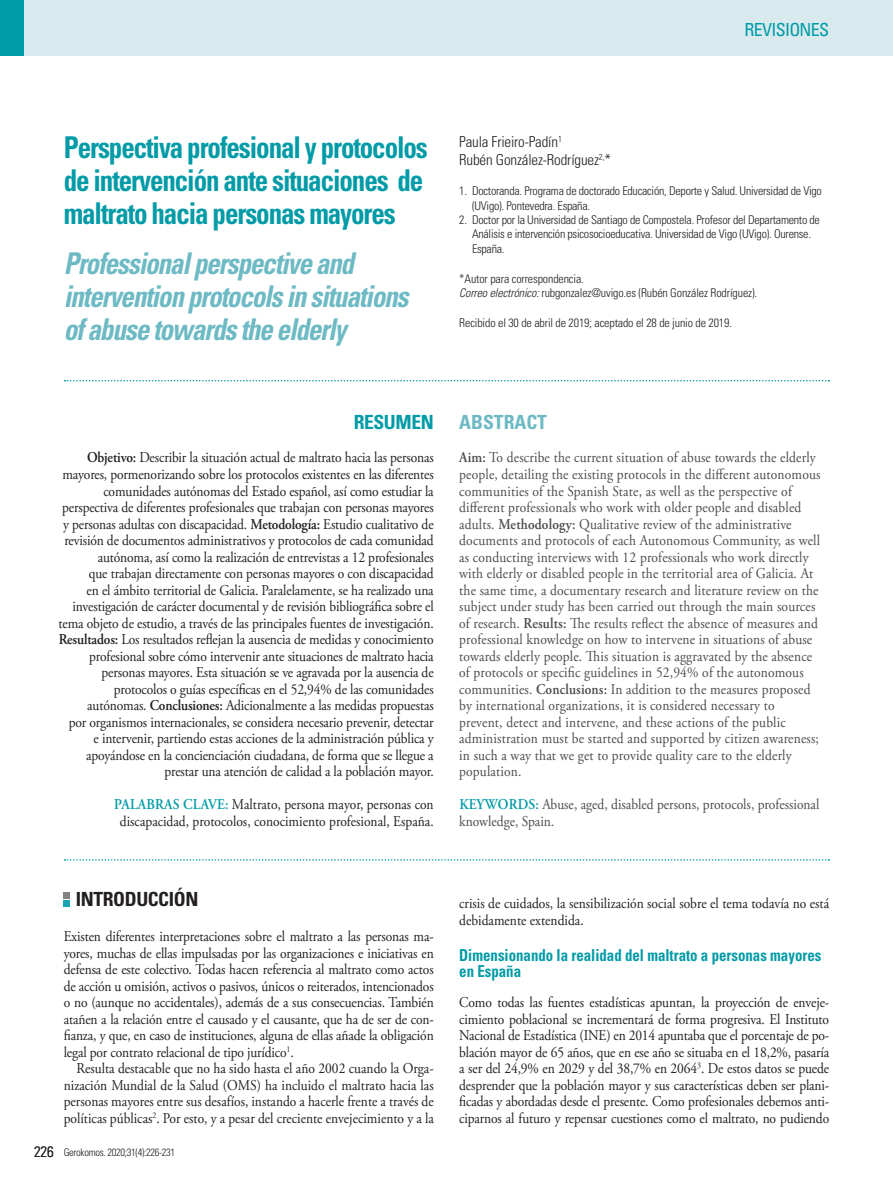
<style>
.page{position:relative;width:893px;height:1191px;background:#fff}
.page>*{position:absolute;margin:0;border:0;box-sizing:border-box;transform-origin:0 0}
.INC_-_Titulo_ESP{font:700 condensed 30px/33px "Univers LT Std";letter-spacing:-.04em;color:#009ba7;scale:.9 1}
.INC_-_Titulo_ING{font:italic 700 condensed 30px/33px "Univers LT Std";letter-spacing:-.04em;color:#6dbac4;scale:.9 1}
.GAL_-_Cat_A_primeres{font:700 condensed 19.5px "Univers LT Std";letter-spacing:-.02em;color:#231f20}
.GAL_-_Cat_A{font:700 condensed 19.5px "Univers LT Std";color:#6dbac4}
.GAL_-_Cat_A-2{font:700 condensed 19.5px "Univers LT Std";letter-spacing:-.02em;color:#009ba7}
.t1{font:condensed 18px "Univers LT Std";letter-spacing:-.04em;color:#009ba7}
.GAL_-_Cat_B{font:700 condensed 16.5px/16.5px "Univers LT Std";color:#009ba7;scale:.9 1}
.INC_-_Gal_intro_ESP{font:15px/16.5px "Adobe Garamond Pro";letter-spacing:-.01em;color:#231f20;text-align:right;scale:.9 1}
.INC_-_Gal_intro_ENG{font:15px/16.5px "Adobe Garamond Pro";letter-spacing:.01em;color:#4b4c4d;scale:.9 1}
.GAL_-_Galerada_Prime{font:15px/16.5px "Adobe Garamond Pro";letter-spacing:-.01em;color:#231f20;text-align:justify;scale:.9 1}
.GAL_-_Galerada{font:15px/16.5px "Adobe Garamond Pro";color:#231f20;text-align:justify;scale:.9 1}
.INC_-_Autores{font:300 condensed 15px "Univers LT Std";letter-spacing:-.01em;color:#231f20}
.INC_-_Carrecs___corr{font:300 condensed 12px/14.4px "Univers LT Std";letter-spacing:-.02em;color:#231f20}
.t2{font:300 condensed 10.5px "Univers LT Std";letter-spacing:-.03em;color:#231f20}
.s1{font-style:italic}
.s2{font-weight:600}
.s3{font-weight:600;color:#009ba7}
.s4{font-size:15px}
</style>
<div class="page">
<div style="left:0;top:0;width:893px;height:55px;background:#d8eaed"></div>
<div style="left:0;top:0;width:24px;height:55px;background:#009ba7"></div>
<svg style="left:65px;top:380px;width:764px;height:1px"></svg>
<svg style="left:64px;top:892px;width:6px;height:14px"></svg>
<svg style="left:65px;top:859px;width:764px;height:1px"></svg>
<p class="t1" style="left:745px;top:18px;width:86px">REVISIONES</p>
<p class="INC_-_Titulo_ESP" style="left:64px;top:130px;width:406px">Perspectiva profesional y protocolos de intervención ante situaciones de maltrato hacia personas mayores</p>
<p class="INC_-_Titulo_ING" style="left:64px;top:247px;width:384px">Professional perspective and intervention protocols in situations of abuse towards the elderly</p>
<p class="INC_-_Autores" style="left:459px;top:133px;width:104px">Paula Frieiro-Padín<sup>1</sup></p>
<p class="INC_-_Autores" style="left:459px;top:151px;width:153px">Rubén González-Rodríguez<sup>2,</sup>*</p>
<p class="INC_-_Carrecs___corr" style="left:472px;top:184px;width:351px;text-indent:-13px">1. Doctoranda. Programa de doctorado Educación, Deporte y Salud. Universidad de Vigo (UVigo). Pontevedra. España.</p>
<p class="INC_-_Carrecs___corr" style="left:472px;top:213px;width:349px;text-indent:-13px">2. Doctor por la Universidad de Santiago de Compostela. Profesor del Departamento de<br>Análisis e intervención psicosocioeducativa. Universidad de Vigo (UVigo). Ourense.<br>España.</p>
<p class="INC_-_Carrecs___corr" style="left:459px;top:271px;width:126px">*Autor para correspondencia.</p>
<p class="INC_-_Carrecs___corr" style="left:459px;top:286px;width:300px"><span class="s1">Correo electrónico:</span> rubgonzalez@uvigo.es (Rubén González Rodríguez).</p>
<p class="INC_-_Carrecs___corr" style="left:459px;top:315px;width:274px">Recibido el 30 de abril de 2019; aceptado el 28 de junio de 2019.</p>
<p class="GAL_-_Cat_A-2" style="left:354px;top:410px;width:82px">RESUMEN</p>
<p class="INC_-_Gal_intro_ESP" style="left:58px;top:450px;width:418px"><span class="s2">Objetivo:</span> Describir la situación actual de maltrato hacia las personas mayores, pormenorizando sobre los protocolos existentes en las diferentes comunidades autónomas del Estado español, así como estudiar la perspectiva de diferentes profesionales que trabajan con personas mayores y personas adultas con discapacidad. <span class="s2">Metodología:</span> Estudio cualitativo de revisión de documentos administrativos y protocolos de cada comunidad autónoma, así como la realización de entrevistas a 12 profesionales<br>que trabajan directamente con personas mayores o con discapacidad<br>en el ámbito territorial de Galicia. Paralelamente, se ha realizado una investigación de carácter documental y de revisión bibliográfica sobre el tema objeto de estudio, a través de las principales fuentes de investigación.<br><span class="s2">Resultados:</span> Los resultados reflejan la ausencia de medidas y conocimiento profesional sobre cómo intervenir ante situaciones de maltrato hacia personas mayores. Esta situación se ve agravada por la ausencia de protocolos o guías específicas en el 52,94% de las comunidades autónomas. <span class="s2">Conclusiones:</span> Adicionalmente a las medidas propuestas<br>por organismos internacionales, se considera necesario prevenir, detectar<br>e intervenir, partiendo estas acciones de la administración pública y apoyándose en la concienciación ciudadana, de forma que se llegue a prestar una atención de calidad a la población mayor.</p>
<p class="INC_-_Gal_intro_ESP" style="left:114px;top:796px;width:356px;text-align:center"><span class="s3">PALABRAS CLAVE:</span> Maltrato, persona mayor, personas con discapacidad, protocolos, conocimiento profesional, España.</p>
<p class="GAL_-_Cat_A_primeres" style="left:76px;top:887px;width:124px">INTRODUCCIÓN</p>
<p class="GAL_-_Galerada_Prime" style="left:64px;top:928px;width:413px">Existen diferentes interpretaciones sobre el maltrato a las personas ma&shy;yores, muchas de ellas impulsadas por las organizaciones e iniciativas en defensa de este colectivo. Todas hacen referencia al maltrato como actos de acción u omisión, activos o pasivos, únicos o reiterados, intencionados o no (aunque no accidentales), además de a sus consecuencias. También atañen a la relación entre el causado y el causante, que ha de ser de con&shy;fianza, y que, en caso de instituciones, alguna de ellas añade la obligación legal por contrato relacional de tipo jurídico<sup>1</sup>.</p>
<p class="GAL_-_Galerada" style="left:64px;top:1060px;width:413px;text-indent:13px">Resulta destacable que no ha sido hasta el año 2002 cuando la Orga&shy;nización Mundial de la Salud (OMS) ha incluido el maltrato hacia las personas mayores entre sus desafíos, instando a hacerle frente a través de políticas públicas<sup>2</sup>. Por esto, y a pesar del creciente envejecimiento y a la</p>
<p class="t2" style="left:34px;top:1145px;width:143px"><span class="s4">226</span> Gerokomos. 2020;31(4):226-231</p>
<p class="GAL_-_Cat_A" style="left:459px;top:410px;width:89px">ABSTRACT</p>
<p class="INC_-_Gal_intro_ENG" style="left:459px;top:450px;width:403px"><span class="s2">Aim:</span> To describe the current situation of abuse towards the elderly people, detailing the existing protocols in the different autonomous communities of the Spanish State, as well as the perspective of different professionals who work with older people and disabled adults. <span class="s2">Methodology:</span> Qualitative review of the administrative documents and protocols of each Autonomous Community, as well as conducting interviews with 12 professionals who work directly with elderly or disabled people in the territorial area of Galicia. At the same time, a documentary research and literature review on the subject under study has been carried out through the main sources of research. <span class="s2">Results:</span> The results reflect the absence of measures and professional knowledge on how to intervene in situations of abuse towards elderly people. This situation is aggravated by the absence of protocols or specific guidelines in 52,94% of the autonomous communities. <span class="s2">Conclusions:</span> In addition to the measures proposed by international organizations, it is considered necessary to prevent, detect and intervene, and these actions of the public administration must be started and supported by citizen awareness; in such a way that we get to provide quality care to the elderly population.</p>
<p class="INC_-_Gal_intro_ENG" style="left:459px;top:796px;width:402px"><span class="s3">KEYWORDS:</span> Abuse, aged, disabled persons, protocols, professional knowledge, Spain.</p>
<p class="GAL_-_Galerada" style="left:459px;top:895px;width:413px">crisis de cuidados, la sensibilización social sobre el tema todavía no está debidamente extendida.</p>
<p class="GAL_-_Cat_B" style="left:459px;top:946px;width:404px">Dimensionando la realidad del maltrato a personas mayores en España</p>
<p class="GAL_-_Galerada_Prime" style="left:459px;top:994px;width:413px">Como todas las fuentes estadísticas apuntan, la proyección de enveje&shy;cimiento poblacional se incrementará de forma progresiva. El Instituto Nacional de Estadística (INE) en 2014 apuntaba que el porcentaje de po&shy;blación mayor de 65 años, que en ese año se situaba en el 18,2%, pasaría a ser del 24,9% en 2029 y del 38,7% en 2064<sup>3</sup>. De estos datos se puede desprender que la población mayor y sus características deben ser plani&shy;ficadas y abordadas desde el presente. Como profesionales debemos anti&shy;ciparnos al futuro y repensar cuestiones como el maltrato, no pudiendo</p>
</div>
